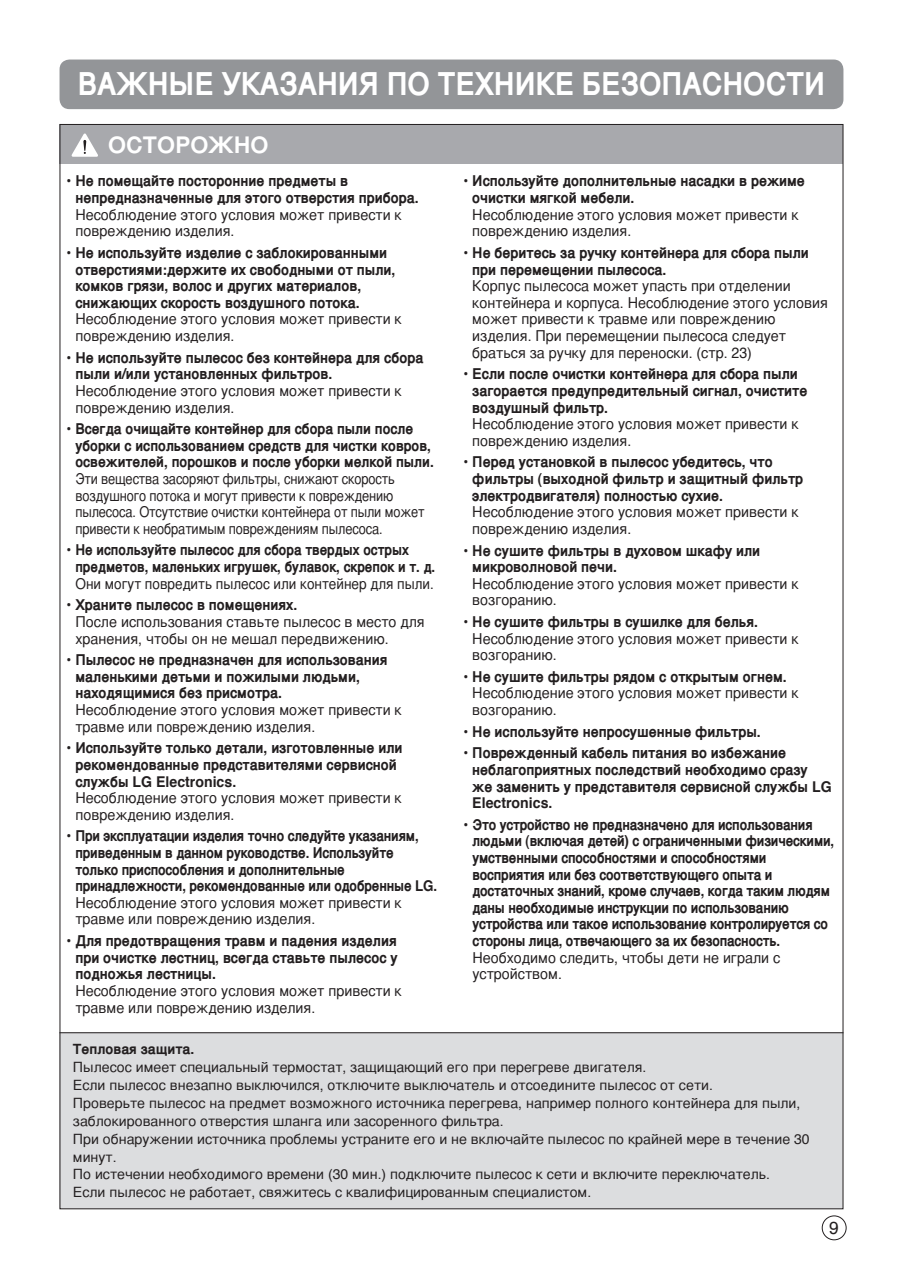
<style>
.page{position:relative;width:903px;height:1275px;background:#fff}
.page>*{position:absolute;margin:0;border:0;box-sizing:border-box;transform-origin:0 0}
.t1{font:700 31.5px "Helvetica";color:#fff;scale:.9 1}
.t2{font:700 22.75px "Helvetica";color:#fff}
.t3{font:17.5px "Helvetica";color:#231f20}
.t4{font:700 14.88px/16.6px "Helvetica";color:#231f20;scale:.95 1}
.t5{font:14.88px/16.6px "Helvetica";color:#231f20;scale:.95 1}
.t6{font:14.88px/16.6px "Helvetica";color:#231f20;scale:.85 1}
.t7{font:14.88px "Helvetica";color:#231f20;scale:.9 1}
.t8{font:14px/17.8px "Helvetica";color:#231f20}
.t9{font:700 14px "Helvetica";color:#231f20}
</style>
<div class="page">
<div style="left:822px;top:1215px;width:24px;height:25px;border:1px solid #231f20;border-radius:50%"></div>
<div style="left:60px;top:124px;width:783px;height:40px;background:#a8a9ad"></div>
<div style="left:60px;top:60px;width:783px;height:49px;background:#939598;border-radius:10px"></div>
<div style="left:60px;top:1032px;width:783px;height:177px;background:#dcdddf"></div>
<hr style="left:60px;top:1032px;width:783px;height:1px;background:#231f20">
<svg style="left:72px;top:134px;width:26px;height:23px"></svg>
<h1 class="t1" style="left:78px;top:56px;width:831px">ВАЖНЫЕ УКАЗАНИЯ ПО ТЕХНИКЕ БЕЗОПАСНОСТИ</h1>
<h2 class="t2" style="left:108px;top:125px;width:162px">ОСТОРОЖНО</h2>
<p class="t4" style="left:75px;top:172px;width:363px;text-indent:-9px">• Не помещайте посторонние предметы в непредназначенные для этого отверстия прибора.</p>
<p class="t5" style="left:75px;top:206px;width:345px">Несоблюдение этого условия может привести к повреждению изделия.</p>
<p class="t4" style="left:75px;top:244px;width:338px;text-indent:-9px">• Не используйте изделие с заблокированными отверстиями:держите их свободными от пыли, комков грязи, волос и других материалов, снижающих скорость воздушного потока.</p>
<p class="t5" style="left:75px;top:310px;width:345px">Несоблюдение этого условия может привести к повреждению изделия.</p>
<p class="t4" style="left:75px;top:348px;width:368px;text-indent:-9px">• Не используйте пылесос без контейнера для сбора пыли и/или установленных фильтров.</p>
<p class="t5" style="left:75px;top:382px;width:345px">Несоблюдение этого условия может привести к повреждению изделия.</p>
<p class="t4" style="left:75px;top:420px;width:379px;text-indent:-9px">• Всегда очищайте контейнер для сбора пыли после уборки с использованием средств для чистки ковров, освежителей, порошков и после уборки мелкой пыли.</p>
<p class="t6" style="left:75px;top:470px;width:412px">Эти вещества засоряют фильтры, снижают скорость воздушного потока и могут привести к повреждению пылесоса. Отсутствие очистки контейнера от пыли может привести к необратимым повреждениям пылесоса.</p>
<p class="t4" style="left:75px;top:541px;width:380px;text-indent:-9px">• Не используйте пылесос для сбора твердых острых предметов, маленьких игрушек, булавок, скрепок и т. д.</p>
<p class="t7" style="left:75px;top:571px;width:400px">Они могут повредить пылесос или контейнер для пыли.</p>
<p class="t4" style="left:67px;top:596px;width:244px">• Храните пылесос в помещениях.</p>
<p class="t5" style="left:75px;top:613px;width:369px">После использования ставьте пылесос в место для хранения, чтобы он не мешал передвижению.</p>
<p class="t4" style="left:75px;top:651px;width:330px;text-indent:-9px">• Пылесос не предназначен для использования маленькими детьми и пожилыми людьми, находящимися без присмотра.</p>
<p class="t5" style="left:75px;top:701px;width:345px">Несоблюдение этого условия может привести к травме или повреждению изделия.</p>
<p class="t4" style="left:75px;top:739px;width:346px;text-indent:-9px">• Используйте только детали, изготовленные или рекомендованные представителями сервисной службы LG Electronics.</p>
<p class="t5" style="left:75px;top:789px;width:345px">Несоблюдение этого условия может привести к повреждению изделия.</p>
<p class="t4" style="left:75px;top:827px;width:382px;text-indent:-9px">• При эксплуатации изделия точно следуйте указаниям, приведенным в данном руководстве. Используйте только приспособления и дополнительные принадлежности, рекомендованные или одобренные LG.</p>
<p class="t5" style="left:75px;top:894px;width:345px">Несоблюдение этого условия может привести к травме или повреждению изделия.</p>
<p class="t4" style="left:75px;top:932px;width:341px;text-align:justify;text-indent:-9px">• Для предотвращения травм и падения изделия при очистке лестниц, всегда ставьте пылесос у подножья лестницы.</p>
<p class="t5" style="left:75px;top:982px;width:345px">Несоблюдение этого условия может привести к травме или повреждению изделия.</p>
<p class="t4" style="left:472px;top:172px;width:352px;text-indent:-9px">• Используйте дополнительные насадки в режиме очистки мягкой мебели.</p>
<p class="t5" style="left:472px;top:206px;width:345px">Несоблюдение этого условия может привести к повреждению изделия.</p>
<p class="t4" style="left:472px;top:244px;width:356px;text-indent:-9px">• Не беритесь за ручку контейнера для сбора пыли при перемещении пылесоса.</p>
<p class="t5" style="left:472px;top:277px;width:376px">Корпус пылесоса может упасть при отделении контейнера и корпуса. Несоблюдение этого условия может привести к травме или повреждению изделия. При перемещении пылесоса следует браться за ручку для переноски. (стр. 23)</p>
<p class="t4" style="left:472px;top:365px;width:354px;text-indent:-9px">• Если после очистки контейнера для сбора пыли загорается предупредительный сигнал, очистите воздушный фильтр.</p>
<p class="t5" style="left:472px;top:415px;width:345px">Несоблюдение этого условия может привести к повреждению изделия.</p>
<p class="t4" style="left:472px;top:453px;width:350px;text-indent:-9px">• Перед установкой в пылесос убедитесь, что фильтры (выходной фильтр и защитный фильтр электродвигателя) полностью сухие.</p>
<p class="t5" style="left:472px;top:503px;width:345px">Несоблюдение этого условия может привести к повреждению изделия.</p>
<p class="t4" style="left:472px;top:541px;width:305px;text-indent:-9px">• Не сушите фильтры в духовом шкафу или микроволновой печи.</p>
<p class="t5" style="left:472px;top:575px;width:345px">Несоблюдение этого условия может привести к возгоранию.</p>
<p class="t4" style="left:463px;top:613px;width:312px">• Не сушите фильтры в сушилке для белья.</p>
<p class="t5" style="left:472px;top:630px;width:345px">Несоблюдение этого условия может привести к возгоранию.</p>
<p class="t4" style="left:463px;top:667px;width:342px">• Не сушите фильтры рядом с открытым огнем.</p>
<p class="t5" style="left:472px;top:684px;width:345px">Несоблюдение этого условия может привести к возгоранию.</p>
<p class="t4" style="left:463px;top:722px;width:315px">• Не используйте непросушенные фильтры.</p>
<p class="t4" style="left:472px;top:744px;width:380px;text-indent:-9px">• Поврежденный кабель питания во избежание неблагоприятных последствий необходимо сразу<br>же заменить у представителя сервисной службы LG Electronics.</p>
<p class="t4" style="left:472px;top:815px;width:382px;text-indent:-9px">• Это устройство не предназначено для использования людьми (включая детей) с ограниченными физическими, умственными способностями и способностями восприятия или без соответствующего опыта и достаточных знаний, кроме случаев, когда таким людям даны необходимые инструкции по использованию устройства или такое использование контролируется со стороны лица, отвечающего за их безопасность.</p>
<p class="t5" style="left:472px;top:949px;width:326px">Необходимо следить, чтобы дети не играли с устройством.</p>
<p class="t9" style="left:73px;top:1037px;width:123px">Тепловая защита.</p>
<p class="t8" style="left:73px;top:1058px;width:738px">Пылесос имеет специальный термостат, защищающий его при перегреве двигателя.<br>Если пылесос внезапно выключился, отключите выключатель и отсоедините пылесос от сети.<br>Проверьте пылесос на предмет возможного источника перегрева, например полного контейнера для пыли, заблокированного отверстия шланга или засоренного фильтра.<br>При обнаружении источника проблемы устраните его и не включайте пылесос по крайней мере в течение 30 минут.<br>По истечении необходимого времени (30 мин.) подключите пылесос к сети и включите переключатель.<br>Если пылесос не работает, свяжитесь с квалифицированным специалистом.</p>
<p class="t3" style="left:829px;top:1213px;width:11px">9</p>
</div>
